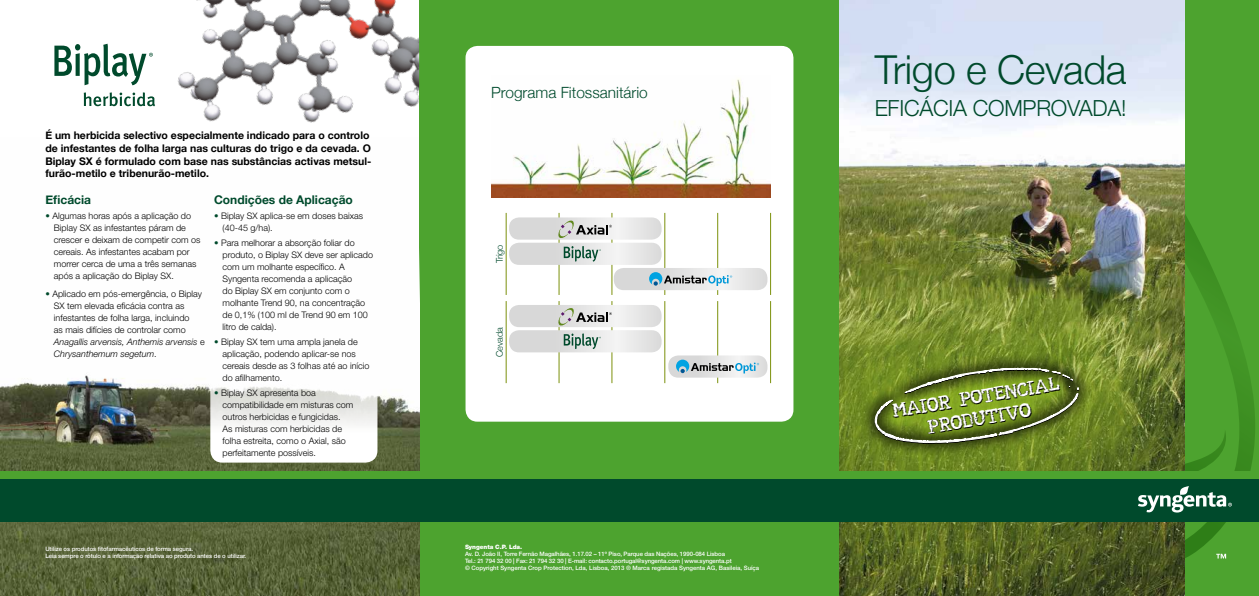
<style>
.page{position:relative;width:1259px;height:596px;background:#fff}
.page>*{position:absolute;margin:0;border:0;box-sizing:border-box;transform-origin:0 0}
.t1{font:300 39.8px "Helvetica Neue";letter-spacing:-.01em;color:#004a2c}
.t2{font:300 22.1px "Helvetica Neue";letter-spacing:-.01em;color:#004a2c}
.t3{font:18.1px/21.8px "AA Typewriter";color:#fff;text-align:center}
.t4{font:300 15.4px "Helvetica Neue";color:#004a2c}
.t5{font:700 12px "Helvetica Neue";color:#004a2c}
.t6{font:700 10.5px/12.6px "Helvetica Neue";color:#000}
.t7{font:300 9.1px "Helvetica Neue";color:#004a2c}
.t8{font:300 9px/12px "Helvetica Neue LT Std";color:#000}
.t9{font:500 6px/7px "Helvetica Neue LT Std";letter-spacing:-.01em;color:#fff}
.t10{font:900 6px "Helvetica Neue LT Std";letter-spacing:-.01em;color:#fff}
.s1{color:#004a2c}
.s2{font-style:italic}
</style>
<div class="page">
<div style="left:420px;top:0;width:832px;height:595px;background:#4da32f"></div>
<img style="left:839px;top:0;width:346px;height:180px">
<img style="left:839px;top:180px;width:346px;height:415px">
<svg style="left:853px;top:342px;width:247px;height:126px;fill:#6b8423"></svg>
<svg style="left:856px;top:342px;width:259px;height:107px"></svg>
<img style="left:0;top:137px;width:420px;height:334px">
<div style="left:210px;top:189px;width:167px;height:273px;background:#fff;border-radius:12px"></div>
<div style="left:465px;top:46px;width:328px;height:375px;background:#fff;border-radius:12px"></div>
<img style="left:0;top:521px;width:420px;height:74px">
<div style="left:1185px;top:0;width:74px;height:595px;background:#4da32f"></div>
<svg style="left:1232px;top:318px;width:23px;height:204px"></svg>
<div style="left:0;top:471px;width:1251px;height:7px;background:#4da32f"></div>
<div style="left:0;top:478px;width:1259px;height:43px;background:#004a2c"></div>
<svg style="left:1138px;top:211px;width:94px;height:349px"></svg>
<img style="left:491px;top:79px;width:279px;height:118px">
<hr style="left:506px;top:301px;width:1px;height:82px;background:#7c910c">
<hr style="left:559px;top:301px;width:1px;height:82px;background:#7c910c">
<hr style="left:664px;top:301px;width:1px;height:82px;background:#7c910c">
<hr style="left:612px;top:301px;width:1px;height:82px;background:#7c910c">
<hr style="left:717px;top:301px;width:1px;height:82px;background:#7c910c">
<hr style="left:770px;top:301px;width:1px;height:82px;background:#7c910c">
<svg style="left:668px;top:355px;width:99px;height:22px"></svg>
<hr style="left:506px;top:213px;width:1px;height:82px;background:#7c910c">
<hr style="left:559px;top:213px;width:1px;height:82px;background:#7c910c">
<hr style="left:664px;top:213px;width:1px;height:82px;background:#7c910c">
<hr style="left:612px;top:213px;width:1px;height:82px;background:#7c910c">
<hr style="left:717px;top:213px;width:1px;height:82px;background:#7c910c">
<hr style="left:770px;top:213px;width:1px;height:82px;background:#7c910c">
<svg style="left:509px;top:305px;width:152px;height:47px"></svg>
<svg style="left:509px;top:217px;width:258px;height:73px"></svg>
<svg style="left:54px;top:44px;width:99px;height:41px"></svg>
<svg style="left:84px;top:92px;width:71px;height:14px"></svg>
<img style="left:178px;top:0;width:241px;height:123px">
<p class="t6" style="left:45px;top:129px;width:328px">É um herbicida selectivo especialmente indicado para o controlo de infestantes de folha larga nas culturas do trigo e da cevada. O Biplay SX é formulado com base nas substâncias activas metsul&shy;furão-metilo e tribenurão-metilo.</p>
<h3 class="t5" style="left:45px;top:190px;width:47px">Eficácia</h3>
<p class="t8" style="left:54px;top:209px;width:148px;text-indent:-9px"><span class="s1">•</span> Algumas horas após a aplicação do Biplay SX as infestantes páram de crescer e deixam de competir com os cereais. As infestantes acabam por morrer cerca de uma a três semanas após a aplicação do Biplay SX.</p>
<p class="t8" style="left:54px;top:287px;width:152px;text-indent:-9px"><span class="s1">•</span> Aplicado em pós-emergência, o Biplay SX tem elevada eficácia contra as infestantes de folha larga, incluindo<br>as mais difícies de controlar como <span class="s2">Anagallis arvensis, Anthemis arvensis</span> e <span class="s2">Chrysanthemum segetum</span>.</p>
<h3 class="t5" style="left:214px;top:190px;width:140px">Condições de Aplicação</h3>
<p class="t8" style="left:223px;top:209px;width:142px;text-indent:-9px"><span class="s1">•</span> Biplay SX aplica-se em doses baixas (40-45 g/ha).</p>
<p class="t8" style="left:223px;top:236px;width:152px;text-indent:-9px"><span class="s1">•</span> Para melhorar a absorção foliar do produto, o Biplay SX deve ser aplicado com um molhante específico. A<br>Syngenta recomenda a aplicação<br>do Biplay SX em conjunto com o molhante Trend 90, na concentração de 0,1% (100 ml de Trend 90 em 100 litro de calda).</p>
<p class="t8" style="left:223px;top:335px;width:148px;text-indent:-9px"><span class="s1">•</span> Biplay SX tem uma ampla janela de aplicação, podendo aplicar-se nos cereais desde as 3 folhas até ao início do afilhamento.</p>
<p class="t8" style="left:223px;top:386px;width:132px;text-indent:-9px"><span class="s1">•</span> Biplay SX apresenta boa compatibilidade em misturas com outros herbicidas e fungicidas.<br>As misturas com herbicidas de folha estreita, como o Axial, são perfeitamente possíveis.</p>
<p class="t9" style="left:45px;top:544px;width:202px">Utilize os produtos fitofarmacêuticos de forma segura.<br>Leia sempre o rótulo e a informação relativa ao produto antes de o utilizar.</p>
<h3 class="t4" style="left:491px;top:80px;width:158px">Programa Fitossanitário</h3>
<p class="t7" style="left:492px;top:263px;width:20px;rotate:-90deg">Trigo</p>
<p class="t7" style="left:492px;top:357px;width:32px;rotate:-90deg">Cevada</p>
<p class="t10" style="left:465px;top:543px;width:59px">Syngenta C.P. Lda.</p>
<p class="t9" style="left:465px;top:550px;width:296px">Av. D. João II, Torre Fernão Magalhães, 1.17.02 – 11º Piso, Parque das Nações, 1990-084 Lisboa<br>Tel.: 21 794 32 00 | Fax: 21 794 32 30 | E-mail: contacto.portugal@syngenta.com | www.syngenta.pt<br>© Copyright Syngenta Crop Protection, Lda, Lisboa, 2013 ® Marca registada Syngenta AG, Basileia, Suíça</p>
<h1 class="t1" style="left:874px;top:38px;width:253px">Trigo e Cevada</h1>
<h2 class="t2" style="left:874px;top:90px;width:253px">EFICÁCIA COMPROVADA!</h2>
<h3 class="t3" style="left:891px;top:400px;width:170px;rotate:-9deg">MAIOR POTENCIAL<br>PRODUTIVO</h3>
</div>
